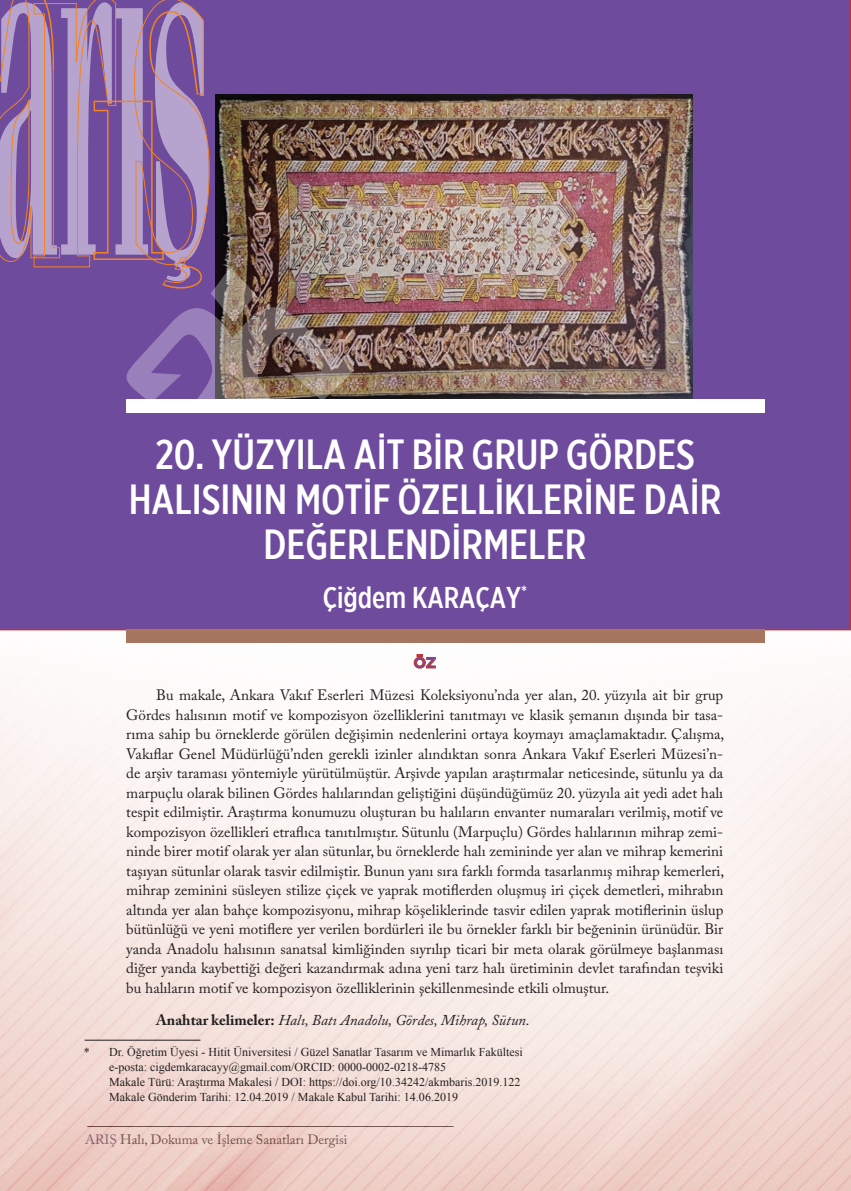
<style>
.page{position:relative;width:851px;height:1191px;background:#fff}
.page>*{position:absolute;margin:0;border:0;box-sizing:border-box;transform-origin:0 0}
.t1{font:500 42px/45px "Gotham X Narrow";color:#fff;text-align:center}
.t2{font:500 30px "Gotham X Narrow";color:#fff}
.t3{font:15px/19.5px "Adobe Caslon Pro";color:#231f20;text-align:justify}
.t4{font:italic 15px "Adobe Caslon Pro";color:#231f20}
.t5{font:700 15px "Gotham";color:#6f4b9e}
.t6{font:13.5px "Adobe Caslon Pro";color:#231f20}
.t7{font:12px/15px "Times New Roman";color:#231f20}
.s1{font-weight:700;font-style:normal}
.s2{color:#514475}
</style>
<div class="page">
<img style="left:0;top:630px;width:850px;height:561px">
<div style="left:0;top:0;width:850px;height:630px;background:#6f4b9e"></div>
<div style="left:126px;top:629px;width:638px;height:13px;background:#a77661"></div>
<svg style="left:413px;top:654px;width:23px;height:15px"></svg>
<hr style="left:85px;top:1040px;width:115px;height:1px;background:#231f20">
<img style="left:354px;top:94px;width:338px;height:305px">
<img style="left:0;top:0;width:354px;height:399px">
<div style="left:126px;top:399px;width:638px;height:13px;background:#fff"></div>
<h1 class="t1" style="left:129px;top:431px;width:594px">20. YÜZYILA AİT BİR GRUP GÖRDES<br>HALISININ MOTİF ÖZELLİKLERİNE DAİR<br>DEĞERLENDİRMELER</h1>
<h2 class="t2" style="left:322px;top:579px;width:206px">Çiğdem KARAÇAY<sup>*</sup></h2>
<p class="t5" style="left:413px;top:652px;width:24px">ÖZ</p>
<p class="t3" style="left:126px;top:685px;width:599px;text-indent:30px">Bu makale, Ankara Vakıf Eserleri Müzesi Koleksiyonu’nda yer alan, 20. yüzyıla ait bir grup Gördes halısının motif ve kompozisyon özelliklerini tanıtmayı ve klasik şemanın dışında bir tasa&shy;rıma sahip bu örneklerde görülen değişimin nedenlerini ortaya koymayı amaçlamaktadır. Çalışma, Vakıflar Genel Müdürlüğü’nden gerekli izinler alındıktan sonra Ankara Vakıf Eserleri Müzesi’n&shy;de arşiv taraması yöntemiyle yürütülmüştür. Arşivde yapılan araştırmalar neticesinde, sütunlu ya da marpuçlu olarak bilinen Gördes halılarından geliştiğini düşündüğümüz 20. yüzyıla ait yedi adet halı tespit edilmiştir. Araştırma konumuzu oluşturan bu halıların envanter numaraları verilmiş, motif ve kompozisyon özellikleri etraflıca tanıtılmıştır. Sütunlu (Marpuçlu) Gördes halılarının mihrap zemi&shy;ninde birer motif olarak yer alan sütunlar, bu örneklerde halı zemininde yer alan ve mihrap kemerini taşıyan sütunlar olarak tasvir edilmiştir. Bunun yanı sıra farklı formda tasarlanmış mihrap kemerleri, mihrap zeminini süsleyen stilize çiçek ve yaprak motiflerden oluşmuş iri çiçek demetleri, mihrabın altında yer alan bahçe kompozisyonu, mihrap köşeliklerinde tasvir edilen yaprak motiflerinin üslup bütünlüğü ve yeni motiflere yer verilen bordürleri ile bu örnekler farklı bir beğeninin ürünüdür. Bir yanda Anadolu halısının sanatsal kimliğinden sıyrılıp ticari bir meta olarak görülmeye başlanması diğer yanda kaybettiği değeri kazandırmak adına yeni tarz halı üretiminin devlet tarafından teşviki bu halıların motif ve kompozisyon özelliklerinin şekillenmesinde etkili olmuştur.</p>
<p class="t4" style="left:156px;top:1011px;width:375px"><span class="s1">Anahtar kelimeler:</span> Halı, Batı Anadolu, Gördes, Mihrap, Sütun.</p>
<p class="t7" style="left:109px;top:1044px;width:415px;text-indent:-26px">* Dr. Öğretim Üyesi - Hitit Üniversitesi / Güzel Sanatlar Tasarım ve Mimarlık Fakültesi e-posta: cigdemkaracayy@gmail.com/ORCID: 0000-0002-0218-4785<br>Makale Türü: Araştırma Makalesi / DOI: https://doi.org/10.34242/akmbaris.2019.122<br>Makale Gönderim Tarihi: 12.04.2019 / Makale Kabul Tarihi: 14.06.2019</p>
<p class="t6" style="left:85px;top:1131px;width:264px"><span class="s2">ARIŞ</span> Halı, Dokuma ve İşleme Sanatları Dergisi</p>
</div>
